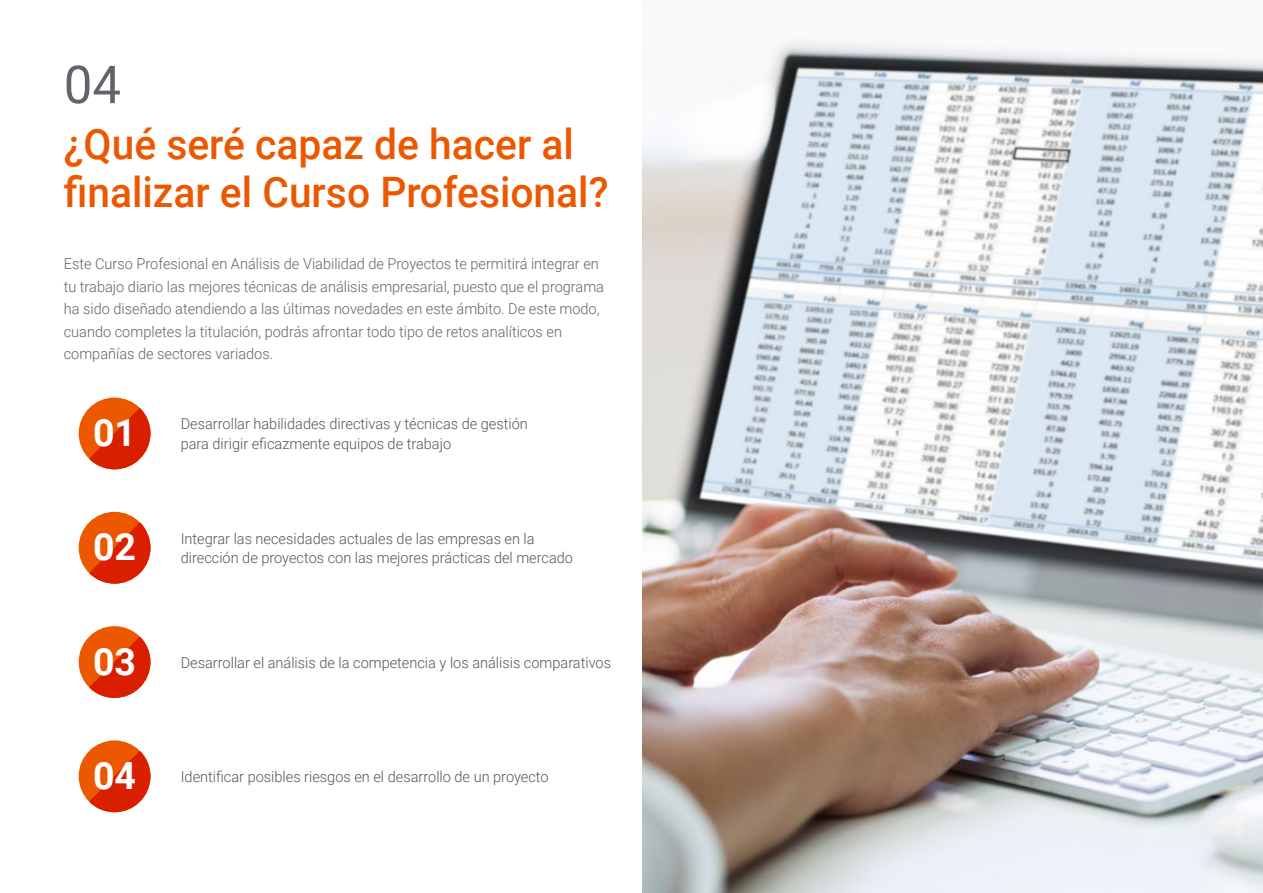
<style>
.page{position:relative;width:1263px;height:893px;background:#fff}
.page>*{position:absolute;margin:0;border:0;box-sizing:border-box;transform-origin:0 0}
.t1{font:52.5px "Roboto";color:#61646a}
.t2{font:500 42px/48px "Roboto";color:#ec5800}
.t3{font:700 37.5px "Roboto";color:#fff}
.t4{font:300 15px/22.5px "Roboto";color:#61646a}
.t5{font:300 15px/19.5px "Roboto";color:#52555b}
</style>
<div class="page">
<img style="left:642px;top:39px;width:621px;height:854px">
<div style="left:79px;top:512px;width:71px;height:72px;background:#ec5800;border-radius:50%"></div>
<svg style="left:89px;top:522px;width:61px;height:62px"></svg>
<div style="left:79px;top:740px;width:71px;height:72px;background:#ec5800;border-radius:50%"></div>
<svg style="left:89px;top:751px;width:61px;height:61px"></svg>
<div style="left:79px;top:626px;width:71px;height:72px;background:#ec5800;border-radius:50%"></div>
<svg style="left:89px;top:637px;width:61px;height:61px"></svg>
<div style="left:79px;top:398px;width:71px;height:71px;background:#ec5800;border-radius:50%"></div>
<svg style="left:89px;top:408px;width:61px;height:61px"></svg>
<h1 class="t1" style="left:64px;top:48px;width:59px">04</h1>
<h2 class="t2" style="left:64px;top:119px;width:546px">¿Qué seré capaz de hacer al finalizar el Curso Profesional?</h2>
<p class="t4" style="left:64px;top:252px;width:542px">Este Curso Profesional en Análisis de Viabilidad de Proyectos te permitirá integrar en tu trabajo diario las mejores técnicas de análisis empresarial, puesto que el programa ha sido diseñado atendiendo a las últimas novedades en este ámbito. De este modo, cuando completes la titulación, podrás afrontar todo tipo de retos analíticos en compañías de sectores variados.</p>
<h3 class="t3" style="left:93px;top:407px;width:45px">01</h3>
<p class="t5" style="left:181px;top:414px;width:349px">Desarrollar habilidades directivas y técnicas de gestión</p>
<p class="t5" style="left:181px;top:433px;width:272px">para dirigir eficazmente equipos de trabajo</p>
<h3 class="t3" style="left:93px;top:521px;width:45px">02</h3>
<p class="t5" style="left:181px;top:528px;width:394px">Integrar las necesidades actuales de las empresas en la dirección de proyectos con las mejores prácticas del mercado</p>
<h3 class="t3" style="left:93px;top:635px;width:45px">03</h3>
<p class="t5" style="left:181px;top:652px;width:432px">Desarrollar el análisis de la competencia y los análisis comparativos</p>
<h3 class="t3" style="left:93px;top:749px;width:45px">04</h3>
<p class="t5" style="left:181px;top:766px;width:369px">Identificar posibles riesgos en el desarrollo de un proyecto</p>
</div>
